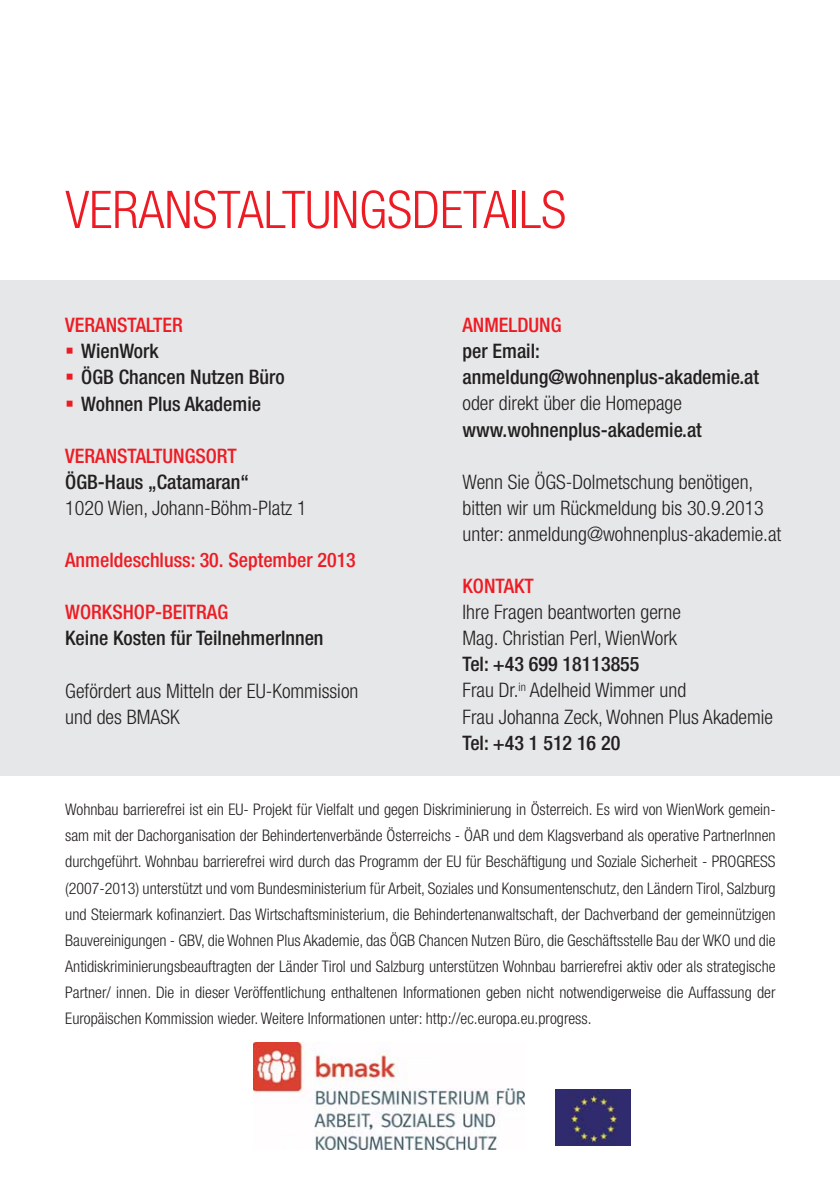
<style>
.page{position:relative;width:840px;height:1191px;background:#fff}
.page>*{position:absolute;margin:0;border:0;box-sizing:border-box;transform-origin:0 0}
.t1{font:300 condensed 52px "Helvetica Neue";color:#ed1c24}
.t2{font:300 condensed 20px/26px "Helvetica Neue";color:#231f20}
.t3{font:500 condensed 20px/26px "Helvetica Neue";color:#231f20}
.t4{font:500 condensed 20px "Helvetica Neue";color:#ed1c24}
.t5{font:300 condensed 16px/26px "Helvetica Neue";color:#231f20;text-align:justify}
.s1{font-weight:500}
</style>
<div class="page">
<div style="left:0;top:281px;width:839px;height:495px;background:#e6e7e8"></div>
<img style="left:253px;top:1042px;width:271px;height:107px">
<img style="left:555px;top:1089px;width:75px;height:57px">
<h1 class="t1" style="left:65px;top:191px;width:502px">VERANSTALTUNGSDETAILS</h1>
<p class="t4" style="left:65px;top:318px;width:119px">VERANSTALTER</p>
<p class="t3" style="left:81px;top:340px;width:205px">WienWork<br>ÖGB Chancen Nutzen Büro<br>Wohnen Plus Akademie</p>
<p class="t4" style="left:65px;top:448px;width:173px">VERANSTALTUNGSORT</p>
<p class="t3" style="left:65px;top:470px;width:185px">ÖGB-Haus „Catamaran“</p>
<p class="t2" style="left:65px;top:496px;width:243px">1020 Wien, Johann-Böhm-Platz 1</p>
<p class="t4" style="left:65px;top:553px;width:292px">Anmeldeschluss: 30. September 2013</p>
<p class="t4" style="left:65px;top:605px;width:164px">WORKSHOP-BEITRAG</p>
<p class="t3" style="left:65px;top:627px;width:260px">Keine Kosten für TeilnehmerInnen</p>
<p class="t2" style="left:65px;top:679px;width:294px">Gefördert aus Mitteln der EU-Kommission und des BMASK</p>
<p class="t4" style="left:462px;top:318px;width:100px">ANMELDUNG</p>
<p class="t3" style="left:462px;top:340px;width:298px">per Email: anmeldung@wohnenplus-akademie.at</p>
<p class="t2" style="left:462px;top:392px;width:221px">oder direkt über die Homepage</p>
<p class="t3" style="left:462px;top:418px;width:241px">www.wohnenplus-akademie.at</p>
<p class="t2" style="left:462px;top:470px;width:320px">Wenn Sie ÖGS-Dolmetschung benötigen, bitten wir um Rückmeldung bis 30.9.2013 unter: anmeldung@wohnenplus-akademie.at</p>
<p class="t4" style="left:462px;top:579px;width:73px">KONTAKT</p>
<p class="t2" style="left:462px;top:601px;width:220px">Ihre Fragen beantworten gerne<br>Mag. Christian Perl, WienWork</p>
<p class="t2" style="left:462px;top:653px;width:312px"><span class="s1">Tel: +43 699 18113855<br></span>Frau Dr.<sup>in</sup> Adelheid Wimmer und<br>Frau Johanna Zeck, Wohnen Plus Akademie</p>
<p class="t3" style="left:462px;top:731px;width:159px">Tel: +43 1 512 16 20</p>
<p class="t5" style="left:65px;top:798px;width:711px">Wohnbau barrierefrei ist ein EU- Projekt für Vielfalt und gegen Diskriminierung in Österreich. Es wird von WienWork gemein&shy;sam mit der Dachorganisation der Behindertenverbände Österreichs - ÖAR und dem Klagsverband als operative PartnerInnen durchgeführt. Wohnbau barrierefrei wird durch das Programm der EU für Beschäftigung und Soziale Sicherheit - PROGRESS (2007-2013) unterstützt und vom Bundesministerium für Arbeit, Soziales und Konsumentenschutz, den Ländern Tirol, Salzburg und Steiermark kofinanziert. Das Wirtschaftsministerium, die Behindertenanwaltschaft, der Dachverband der gemeinnützigen Bauvereinigungen - GBV, die Wohnen Plus Akademie, das ÖGB Chancen Nutzen Büro, die Geschäftsstelle Bau der WKO und die Antidiskriminierungsbeauftragten der Länder Tirol und Salzburg unterstützen Wohnbau barrierefrei aktiv oder als strategische Partner/ innen. Die in dieser Veröffentlichung enthaltenen Informationen geben nicht notwendigerweise die Auffassung der Europäischen Kommission wieder. Weitere Informationen unter: http://ec.europa.eu.progress.</p>
</div>
